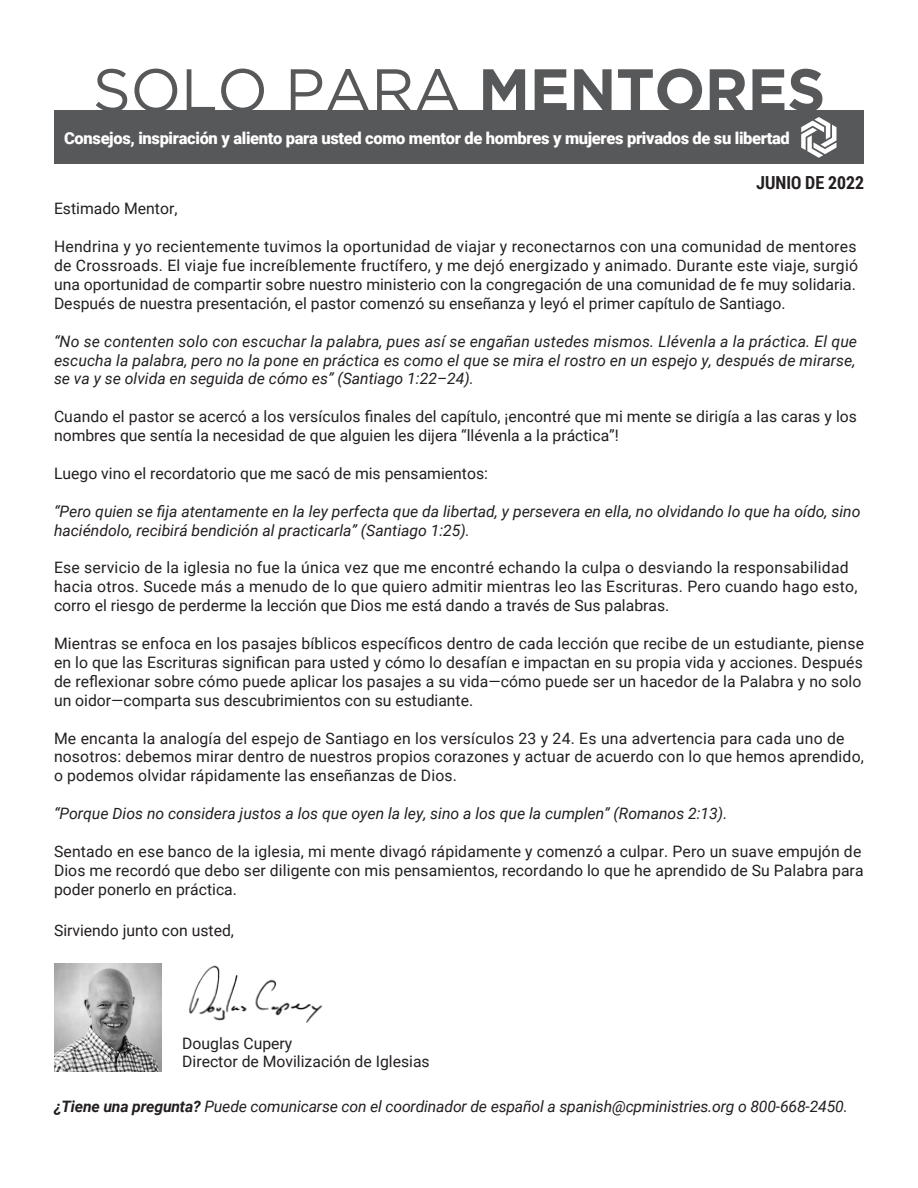
<style>
.page{position:relative;width:918px;height:1188px;background:#fff}
.page>*{position:absolute;margin:0;border:0;box-sizing:border-box;transform-origin:0 0}
.t1{font:60px "Gotham";letter-spacing:-.01em;color:#57585a}
.t2{font:700 18px "Roboto Condensed";color:#231f20}
.t3{font:900 16.5px "Roboto";letter-spacing:-.02em;color:#fff}
.t4{font:15.75px/18.9px "Roboto";letter-spacing:.005em;color:#231f20}
.t5{font:italic 15.75px/18.9px "Roboto";color:#231f20;text-align:justify}
.s1{font-weight:700}
</style>
<div class="page">
<div style="left:54px;top:110px;width:810px;height:54px;background:#57585a"></div>
<svg style="left:801px;top:117px;width:35px;height:41px"></svg>
<img style="left:189px;top:965px;width:133px;height:58px">
<img style="left:54px;top:963px;width:108px;height:108px">
<p class="t1" style="left:93px;top:52px;width:734px">SOLO PARA <span class="s1">MENTORES</span></p>
<p class="t3" style="left:64px;top:126px;width:727px">Consejos, inspiración y aliento para usted como mentor de hombres y mujeres privados de su libertad</p>
<p class="t2" style="left:756px;top:170px;width:109px">JUNIO DE 2022</p>
<p class="t4" style="left:54px;top:199px;width:125px">Estimado Mentor,</p>
<p class="t4" style="left:54px;top:236px;width:806px">Hendrina y yo recientemente tuvimos la oportunidad de viajar y reconectarnos con una comunidad de mentores de Crossroads. El viaje fue increíblemente fructífero, y me dejó energizado y animado. Durante este viaje, surgió una oportunidad de compartir sobre nuestro ministerio con la congregación de una comunidad de fe muy solidaria.<br>Después de nuestra presentación, el pastor comenzó su enseñanza y leyó el primer capítulo de Santiago.</p>
<p class="t5" style="left:54px;top:331px;width:805px">“No se contenten solo con escuchar la palabra, pues así se engañan ustedes mismos. Llévenla a la práctica. El que escucha la palabra, pero no la pone en práctica es como el que se mira el rostro en un espejo y, después de mirarse, se va y se olvida en seguida de cómo es” (Santiago 1:22–24).</p>
<p class="t4" style="left:54px;top:407px;width:805px">Cuando el pastor se acercó a los versículos finales del capítulo, ¡encontré que mi mente se dirigía a las caras y los nombres que sentía la necesidad de que alguien les dijera “llévenla a la práctica”!</p>
<p class="t4" style="left:54px;top:463px;width:435px">Luego vino el recordatorio que me sacó de mis pensamientos:</p>
<p class="t5" style="left:54px;top:501px;width:808px">“Pero quien se fija atentamente en la ley perfecta que da libertad, y persevera en ella, no olvidando lo que ha oído, sino haciéndolo, recibirá bendición al practicarla” (Santiago 1:25).</p>
<p class="t4" style="left:54px;top:558px;width:805px">Ese servicio de la iglesia no fue la única vez que me encontré echando la culpa o desviando la responsabilidad hacia otros. Sucede más a menudo de lo que quiero admitir mientras leo las Escrituras. Pero cuando hago esto, corro el riesgo de perderme la lección que Dios me está dando a través de Sus palabras.</p>
<p class="t4" style="left:54px;top:633px;width:812px">Mientras se enfoca en los pasajes bíblicos específicos dentro de cada lección que recibe de un estudiante, piense en lo que las Escrituras significan para usted y cómo lo desafían e impactan en su propia vida y acciones. Después de reflexionar sobre cómo puede aplicar los pasajes a su vida—cómo puede ser un hacedor de la Palabra y no solo un oidor—comparta sus descubrimientos con su estudiante.</p>
<p class="t4" style="left:54px;top:728px;width:811px">Me encanta la analogía del espejo de Santiago en los versículos 23 y 24. Es una advertencia para cada uno de nosotros: debemos mirar dentro de nuestros propios corazones y actuar de acuerdo con lo que hemos aprendido, o podemos olvidar rápidamente las enseñanzas de Dios.</p>
<p class="t5" style="left:54px;top:803px;width:675px">“Porque Dios no considera justos a los que oyen la ley, sino a los que la cumplen” (Romanos 2:13).</p>
<p class="t4" style="left:54px;top:841px;width:811px">Sentado en ese banco de la iglesia, mi mente divagó rápidamente y comenzó a culpar. Pero un suave empujón de<br>Dios me recordó que debo ser diligente con mis pensamientos, recordando lo que he aprendido de Su Palabra para poder ponerlo en práctica.</p>
<p class="t4" style="left:54px;top:920px;width:182px">Sirviendo junto con usted,</p>
<p class="t4" style="left:182px;top:1033px;width:112px">Douglas Cupery</p>
<p class="t4" style="left:182px;top:1051px;width:249px">Director de Movilización de Iglesias</p>
<p class="t5" style="left:54px;top:1096px;width:795px"><span class="s1">¿Tiene una pregunta?</span> Puede comunicarse con el coordinador de español a spanish@cpministries.org o 800-668-2450.</p>
</div>
